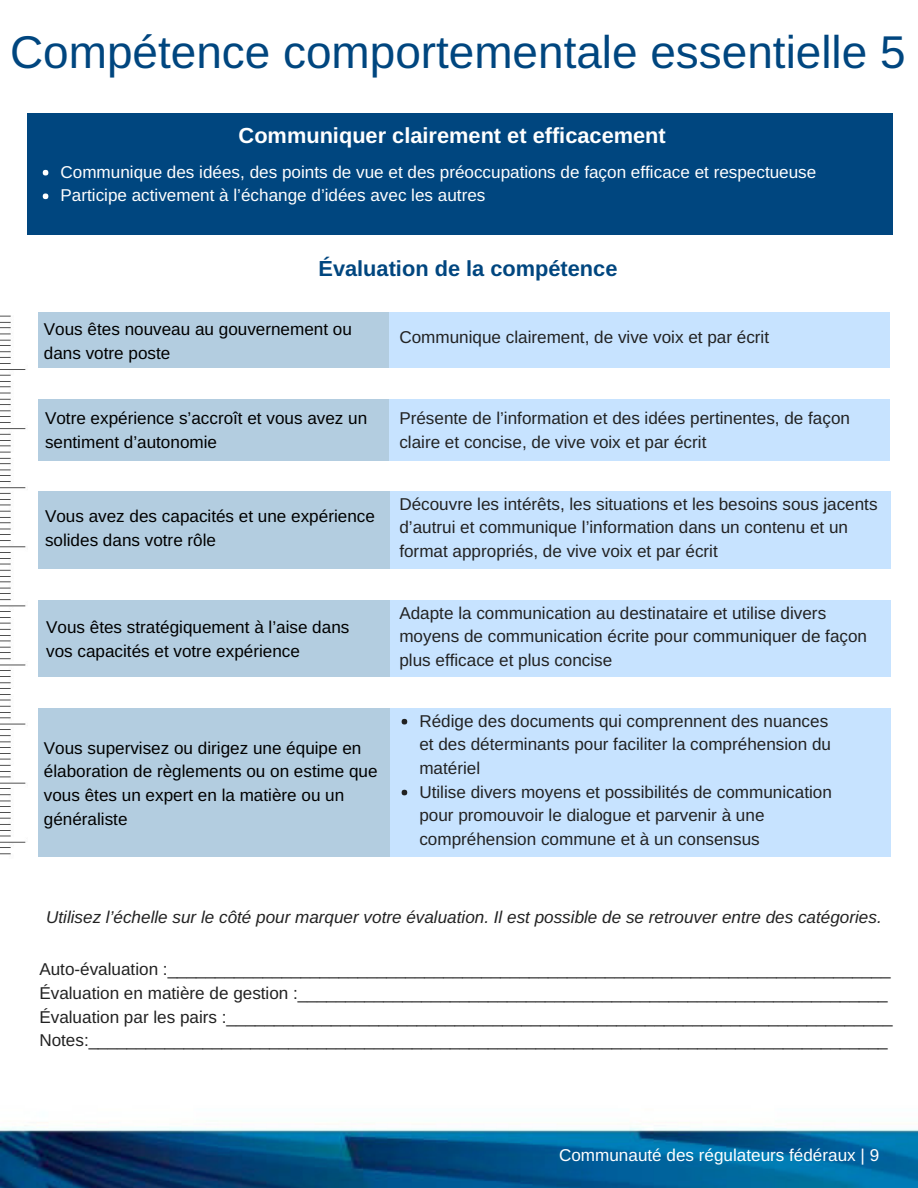
<style>
.page{position:relative;width:918px;height:1188px;background:#fff}
.page>*{position:absolute;margin:0;border:0;box-sizing:border-box;transform-origin:0 0}
.t1{font:45.9px "Arimo";color:#00467f}
.t2{font:700 21.75px "Arimo";color:#fff}
.t3{font:700 21.75px "Arimo";color:#00467f}
.t4{font:17.1px/23.7px "Arimo";color:#222}
.t5{font:17.1px/23.7px "Arimo";color:#000}
.t6{font:17.1px/23.7px "Arimo";color:#fff}
.t7{font:italic 17.1px "Arimo";color:#222}
</style>
<div class="page">
<img style="left:0;top:113px;width:918px;height:1075px">
<div style="left:27px;top:114px;width:865px;height:121px;background:#00467f"></div>
<svg style="left:43px;top:170px;width:5px;height:6px"></svg>
<svg style="left:43px;top:194px;width:5px;height:5px"></svg>
<div style="left:38px;top:313px;width:359px;height:55px;background:#b3cde0"></div>
<div style="left:38px;top:399px;width:359px;height:62px;background:#b3cde0"></div>
<div style="left:38px;top:492px;width:359px;height:77px;background:#b3cde0"></div>
<div style="left:38px;top:601px;width:359px;height:76px;background:#b3cde0"></div>
<div style="left:38px;top:709px;width:359px;height:148px;background:#b3cde0"></div>
<div style="left:389px;top:313px;width:501px;height:55px;background:#c7e3ff"></div>
<div style="left:389px;top:399px;width:501px;height:62px;background:#c7e3ff"></div>
<div style="left:390px;top:492px;width:501px;height:77px;background:#c7e3ff"></div>
<div style="left:390px;top:601px;width:501px;height:76px;background:#c7e3ff"></div>
<div style="left:390px;top:709px;width:501px;height:148px;background:#c7e3ff"></div>
<svg style="left:402px;top:719px;width:5px;height:5px"></svg>
<svg style="left:402px;top:790px;width:5px;height:5px"></svg>
<img style="left:0;top:313px;width:28px;height:546px">
<h1 class="t1" style="left:10px;top:26px;width:897px">Compétence comportementale essentielle 5</h1>
<p class="t2" style="left:239px;top:123px;width:429px">Communiquer clairement et efficacement</p>
<p class="t6" style="left:61px;top:160px;width:757px">Communique des idées, des points de vue et des préoccupations de façon efficace et respectueuse<br>Participe activement à l’échange d’idées avec les autres</p>
<p class="t3" style="left:319px;top:256px;width:300px">Évaluation de la compétence</p>
<p class="t5" style="left:44px;top:317px;width:310px">Vous êtes nouveau au gouvernement ou dans votre poste</p>
<p class="t5" style="left:45px;top:406px;width:324px">Votre expérience s’accroît et vous avez un sentiment d’autonomie</p>
<p class="t5" style="left:45px;top:504px;width:331px">Vous avez des capacités et une expérience solides dans votre rôle</p>
<p class="t5" style="left:46px;top:616px;width:305px">Vous êtes stratégiquement à l’aise dans vos capacités et votre expérience</p>
<p class="t5" style="left:44px;top:736px;width:335px">Vous supervisez ou dirigez une équipe en élaboration de règlements ou on estime que vous êtes un expert en la matière ou un généraliste</p>
<p class="t4" style="left:399px;top:325px;width:371px">Communique clairement, de vive voix et par écrit</p>
<p class="t4" style="left:399px;top:406px;width:452px">Présente de l’information et des idées pertinentes, de façon claire et concise, de vive voix et par écrit</p>
<p class="t4" style="left:399px;top:492px;width:480px">Découvre les intérêts, les situations et les besoins sous jacents d’autrui et communique l’information dans un contenu et un format appropriés, de vive voix et par écrit</p>
<p class="t4" style="left:399px;top:601px;width:469px">Adapte la communication au destinataire et utilise divers moyens de communication écrite pour communiquer de façon plus efficace et plus concise</p>
<p class="t4" style="left:419px;top:709px;width:414px">Rédige des documents qui comprennent des nuances et des déterminants pour faciliter la compréhension du matériel<br>Utilise divers moyens et possibilités de communication pour promouvoir le dialogue et parvenir à une compréhension commune et à un consensus</p>
<p class="t7" style="left:46px;top:907px;width:837px">Utilisez l’échelle sur le côté pour marquer votre évaluation. Il est possible de se retrouver entre des catégories.</p>
<p class="t4" style="left:39px;top:958px;width:855px">Auto-évaluation :____________________________________________________________________________ Évaluation en matière de gestion :______________________________________________________________ Évaluation par les pairs :______________________________________________________________________ Notes:____________________________________________________________________________________</p>
<p class="t6" style="left:559px;top:1143px;width:322px">Communauté des régulateurs fédéraux | 9</p>
</div>
